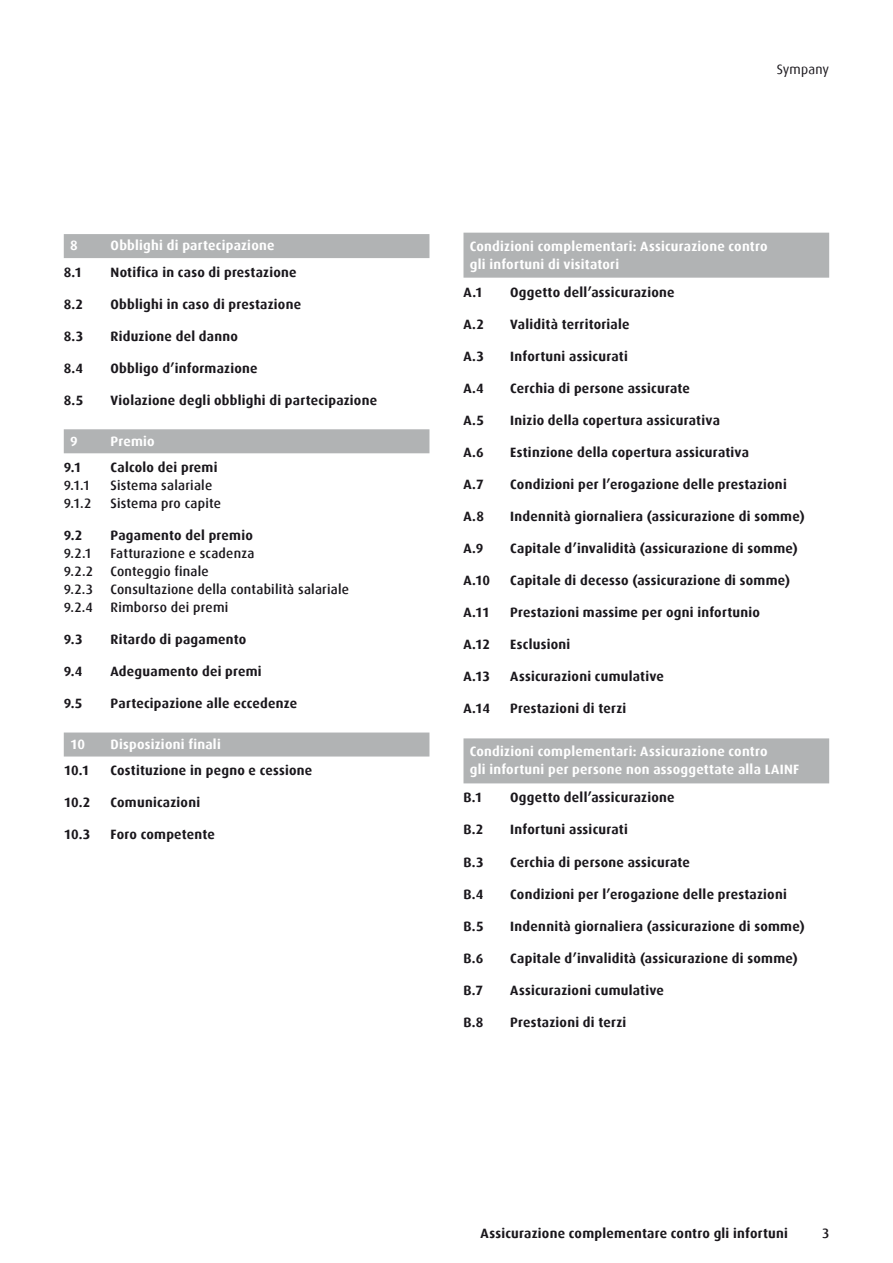
<style>
.page{position:relative;width:893px;height:1263px;background:#fff}
.page>*{position:absolute;margin:0;border:0;box-sizing:border-box;transform-origin:0 0}
.t1{font:700 13.5px "Dax";letter-spacing:.02em;color:#1a171c}
.t2{font:700 13.5px/18px "Dax";letter-spacing:.02em;color:#fff}
.t3{font:500 13.5px "Dax";letter-spacing:.015em;color:#1a171c}
.t4{font:13.5px "Dax";letter-spacing:.015em;color:#1a171c}
</style>
<div class="page">
<div style="left:64px;top:234px;width:365px;height:24px;background:#b1b3b4"></div>
<div style="left:64px;top:429px;width:365px;height:24px;background:#b1b3b4"></div>
<div style="left:64px;top:732px;width:365px;height:24px;background:#b1b3b4"></div>
<div style="left:463px;top:233px;width:366px;height:45px;background:#b1b3b4"></div>
<div style="left:463px;top:738px;width:366px;height:45px;background:#b1b3b4"></div>
<p class="t2" style="left:70px;top:237px;width:9px">8</p>
<p class="t2" style="left:111px;top:237px;width:166px">Obblighi di partecipazione</p>
<p class="t1" style="left:64px;top:265px;width:20px">8.1</p>
<p class="t1" style="left:111px;top:265px;width:188px">Notifica in caso di prestazione</p>
<p class="t1" style="left:64px;top:297px;width:21px">8.2</p>
<p class="t1" style="left:111px;top:297px;width:192px">Obblighi in caso di prestazione</p>
<p class="t1" style="left:64px;top:329px;width:21px">8.3</p>
<p class="t1" style="left:111px;top:329px;width:129px">Riduzione del danno</p>
<p class="t1" style="left:64px;top:361px;width:21px">8.4</p>
<p class="t1" style="left:111px;top:361px;width:149px">Obbligo d’informazione</p>
<p class="t1" style="left:64px;top:393px;width:21px">8.5</p>
<p class="t1" style="left:111px;top:393px;width:268px">Violazione degli obblighi di partecipazione</p>
<p class="t2" style="left:70px;top:432px;width:9px">9</p>
<p class="t2" style="left:111px;top:432px;width:46px">Premio</p>
<p class="t1" style="left:64px;top:460px;width:19px">9.1</p>
<p class="t1" style="left:111px;top:460px;width:108px">Calcolo dei premi</p>
<p class="t3" style="left:64px;top:478px;width:28px">9.1.1</p>
<p class="t3" style="left:111px;top:478px;width:103px">Sistema salariale</p>
<p class="t3" style="left:64px;top:496px;width:29px">9.1.2</p>
<p class="t3" style="left:111px;top:496px;width:112px">Sistema pro capite</p>
<p class="t1" style="left:64px;top:528px;width:20px">9.2</p>
<p class="t1" style="left:111px;top:528px;width:144px">Pagamento del premio</p>
<p class="t3" style="left:64px;top:546px;width:30px">9.2.1</p>
<p class="t3" style="left:111px;top:546px;width:145px">Fatturazione e scadenza</p>
<p class="t3" style="left:64px;top:564px;width:31px">9.2.2</p>
<p class="t3" style="left:111px;top:564px;width:100px">Conteggio finale</p>
<p class="t3" style="left:64px;top:582px;width:31px">9.2.3</p>
<p class="t3" style="left:111px;top:582px;width:240px">Consultazione della contabilità salariale</p>
<p class="t3" style="left:64px;top:600px;width:31px">9.2.4</p>
<p class="t3" style="left:111px;top:600px;width:119px">Rimborso dei premi</p>
<p class="t1" style="left:64px;top:632px;width:20px">9.3</p>
<p class="t1" style="left:111px;top:632px;width:137px">Ritardo di pagamento</p>
<p class="t1" style="left:64px;top:664px;width:20px">9.4</p>
<p class="t1" style="left:111px;top:664px;width:153px">Adeguamento dei premi</p>
<p class="t1" style="left:64px;top:696px;width:20px">9.5</p>
<p class="t1" style="left:111px;top:696px;width:188px">Partecipazione alle eccedenze</p>
<p class="t2" style="left:70px;top:735px;width:16px">10</p>
<p class="t2" style="left:111px;top:735px;width:112px">Disposizioni finali</p>
<p class="t1" style="left:64px;top:763px;width:27px">10.1</p>
<p class="t1" style="left:111px;top:763px;width:203px">Costituzione in pegno e cessione</p>
<p class="t1" style="left:64px;top:795px;width:28px">10.2</p>
<p class="t1" style="left:111px;top:795px;width:91px">Comunicazioni</p>
<p class="t1" style="left:64px;top:827px;width:28px">10.3</p>
<p class="t1" style="left:111px;top:827px;width:106px">Foro competente</p>
<p class="t4" style="left:777px;top:62px;width:54px">Sympany</p>
<p class="t2" style="left:470px;top:237px;width:299px">Condizioni complementari: Assicurazione contro gli infortuni di visitatori</p>
<p class="t1" style="left:463px;top:284px;width:21px">A.1</p>
<p class="t1" style="left:510px;top:284px;width:166px">Oggetto dell’assicurazione</p>
<p class="t1" style="left:463px;top:316px;width:22px">A.2</p>
<p class="t1" style="left:510px;top:316px;width:121px">Validità territoriale</p>
<p class="t1" style="left:463px;top:348px;width:22px">A.3</p>
<p class="t1" style="left:510px;top:348px;width:119px">Infortuni assicurati</p>
<p class="t1" style="left:463px;top:380px;width:22px">A.4</p>
<p class="t1" style="left:510px;top:380px;width:181px">Cerchia di persone assicurate</p>
<p class="t1" style="left:463px;top:412px;width:22px">A.5</p>
<p class="t1" style="left:510px;top:412px;width:211px">Inizio della copertura assicurativa</p>
<p class="t1" style="left:463px;top:444px;width:22px">A.6</p>
<p class="t1" style="left:510px;top:444px;width:240px">Estinzione della copertura assicurativa</p>
<p class="t1" style="left:463px;top:477px;width:22px">A.7</p>
<p class="t1" style="left:510px;top:477px;width:278px">Condizioni per l’erogazione delle prestazioni</p>
<p class="t1" style="left:463px;top:509px;width:22px">A.8</p>
<p class="t1" style="left:510px;top:509px;width:296px">Indennità giornaliera (assicurazione di somme)</p>
<p class="t1" style="left:463px;top:541px;width:22px">A.9</p>
<p class="t1" style="left:510px;top:541px;width:289px">Capitale d’invalidità (assicurazione di somme)</p>
<p class="t1" style="left:463px;top:573px;width:28px">A.10</p>
<p class="t1" style="left:510px;top:573px;width:282px">Capitale di decesso (assicurazione di somme)</p>
<p class="t1" style="left:463px;top:605px;width:28px">A.11</p>
<p class="t1" style="left:510px;top:605px;width:251px">Prestazioni massime per ogni infortunio</p>
<p class="t1" style="left:463px;top:637px;width:28px">A.12</p>
<p class="t1" style="left:510px;top:637px;width:61px">Esclusioni</p>
<p class="t1" style="left:463px;top:669px;width:28px">A.13</p>
<p class="t1" style="left:510px;top:669px;width:155px">Assicurazioni cumulative</p>
<p class="t1" style="left:463px;top:701px;width:28px">A.14</p>
<p class="t1" style="left:510px;top:701px;width:118px">Prestazioni di terzi</p>
<p class="t2" style="left:470px;top:743px;width:331px">Condizioni complementari: Assicurazione contro<br>gli infortuni per persone non assoggettate alla LAINF</p>
<p class="t1" style="left:463px;top:790px;width:20px">B.1</p>
<p class="t1" style="left:510px;top:790px;width:166px">Oggetto dell’assicurazione</p>
<p class="t1" style="left:463px;top:822px;width:22px">B.2</p>
<p class="t1" style="left:510px;top:822px;width:119px">Infortuni assicurati</p>
<p class="t1" style="left:463px;top:854px;width:22px">B.3</p>
<p class="t1" style="left:510px;top:854px;width:181px">Cerchia di persone assicurate</p>
<p class="t1" style="left:463px;top:886px;width:21px">B.4</p>
<p class="t1" style="left:510px;top:886px;width:278px">Condizioni per l’erogazione delle prestazioni</p>
<p class="t1" style="left:463px;top:918px;width:22px">B.5</p>
<p class="t1" style="left:510px;top:918px;width:296px">Indennità giornaliera (assicurazione di somme)</p>
<p class="t1" style="left:463px;top:950px;width:21px">B.6</p>
<p class="t1" style="left:510px;top:950px;width:289px">Capitale d’invalidità (assicurazione di somme)</p>
<p class="t1" style="left:463px;top:982px;width:21px">B.7</p>
<p class="t1" style="left:510px;top:982px;width:155px">Assicurazioni cumulative</p>
<p class="t1" style="left:463px;top:1014px;width:22px">B.8</p>
<p class="t1" style="left:510px;top:1014px;width:118px">Prestazioni di terzi</p>
<p class="t1" style="left:481px;top:1225px;width:309px">Assicurazione complementare contro gli infortuni</p>
<p class="t3" style="left:822px;top:1226px;width:9px">3</p>
</div>
